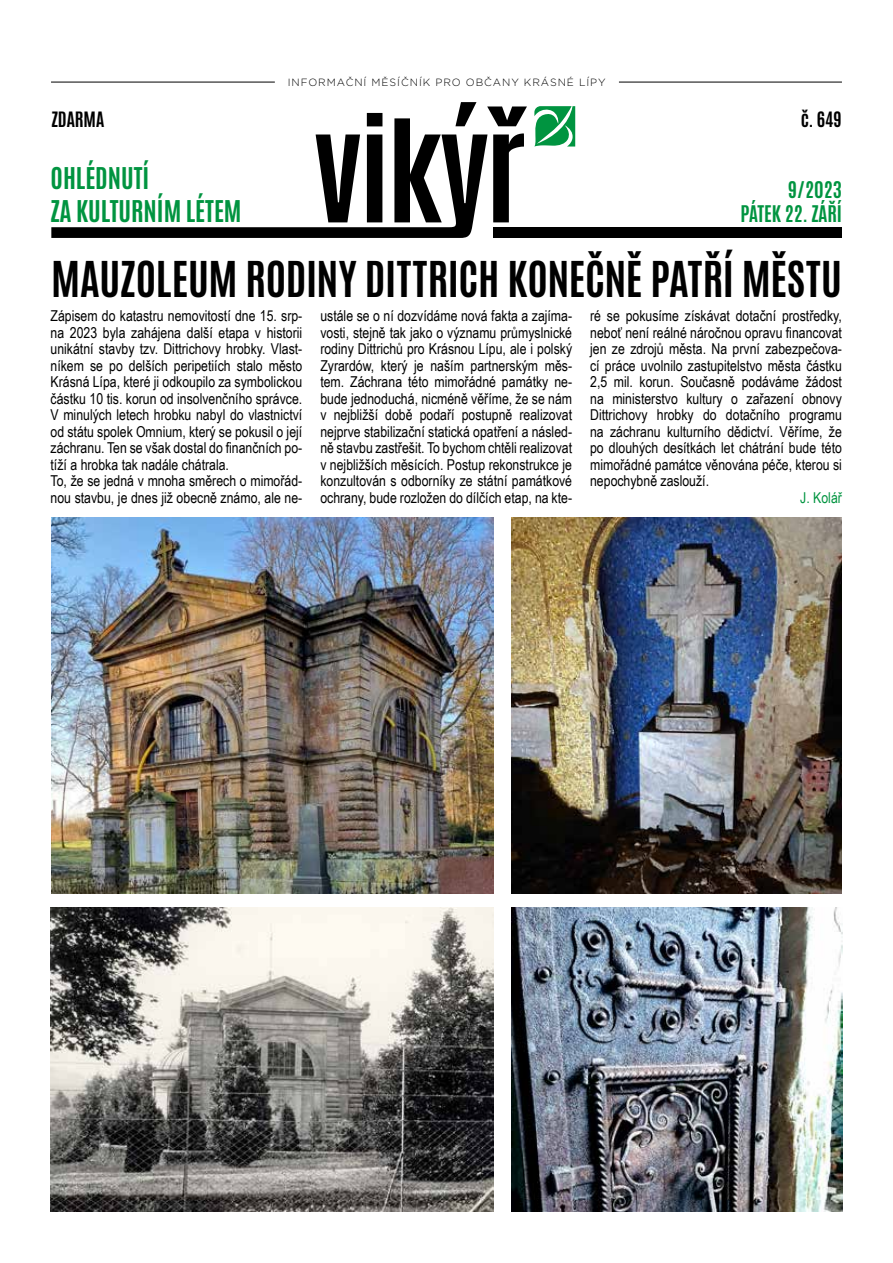
<style>
.page{position:relative;width:893px;height:1263px;background:#fff}
.page>*{position:absolute;margin:0;border:0;box-sizing:border-box;transform-origin:0 0}
.t1{font:42px "Antonio";letter-spacing:-.005em;color:#000}
.t2{font:25.5px/33px "Antonio";color:#009440}
.t3{font:19.5px/24px "Antonio";color:#009440;text-align:right}
.t4{font:18px "Antonio";color:#000}
.t5{font:15px/16.5px "Arial Narrow";color:#000;text-align:justify}
.t6{font:15px "Arial Narrow";color:#009440}
.t7{font:300 10.5px "Gotham Light CE";letter-spacing:.09em;color:#000}
</style>
<div class="page">
<hr style="left:51px;top:82px;width:224px;height:1px;background:#000">
<hr style="left:619px;top:82px;width:223px;height:1px;background:#000">
<svg style="left:534px;top:106px;width:41px;height:41px"></svg>
<svg style="left:51px;top:102px;width:476px;height:136px"></svg>
<div style="left:493px;top:227px;width:349px;height:11px;background:#000"></div>
<img style="left:512px;top:517px;width:330px;height:376px">
<img style="left:50px;top:908px;width:443px;height:304px">
<img style="left:51px;top:517px;width:442px;height:376px">
<img style="left:512px;top:908px;width:330px;height:304px">
<p class="t7" style="left:288px;top:76px;width:319px">INFORMAČNÍ MĚSÍČNÍK PRO OBČANY KRÁSNÉ LÍPY</p>
<p class="t4" style="left:51px;top:106px;width:54px">ZDARMA</p>
<p class="t4" style="left:801px;top:106px;width:43px">č. 649</p>
<h2 class="t2" style="left:51px;top:162px;width:193px">OHLÉDNUTÍ<br>ZA KULTURNÍM LÉTEM</h2>
<h3 class="t3" style="left:740px;top:178px;width:103px">9/2023<br>PÁTEK 22. ZÁŘÍ</h3>
<h1 class="t1" style="left:51px;top:249px;width:792px">MAUZOLEUM RODINY DITTRICH KONEČNĚ PATŘÍ MĚSTU</h1>
<p class="t5" style="left:51px;top:307px;width:253px;text-align:left">Zápisem do katastru nemovitostí dne 15. srp&shy;na 2023 byla zahájena další etapa v historii unikátní stavby tzv. Dittrichovy hrobky. Vlast&shy;níkem se po delších peripetiích stalo město Krásná Lípa, které ji odkoupilo za symbolickou částku 10 tis. korun od insolvenčního správce.<br>V minulých letech hrobku nabyl do vlastnictví od státu spolek Omnium, který se pokusil o její záchranu. Ten se však dostal do finančních po&shy;tíží a hrobka tak nadále chátrala.<br>To, že se jedná v mnoha směrech o mimořád&shy;nou stavbu, je dnes již obecně známo, ale ne-</p>
<p class="t5" style="left:320px;top:307px;width:253px">ustále se o ní dozvídáme nová fakta a zajíma&shy;vosti, stejně tak jako o významu průmyslnické rodiny Dittrichů pro Krásnou Lípu, ale i polský Zyrardów, který je naším partnerským měs&shy;tem. Záchrana této mimořádné památky ne&shy;bude jednoduchá, nicméně věříme, že se nám v nejbližší době podaří postupně realizovat nejprve stabilizační statická opatření a násled&shy;ně stavbu zastřešit. To bychom chtěli realizovat v nejbližších měsících. Postup rekonstrukce je konzultován s odborníky ze státní památkové ochrany, bude rozložen do dílčích etap, na kte-</p>
<p class="t5" style="left:590px;top:307px;width:253px">ré se pokusíme získávat dotační prostředky, neboť není reálné náročnou opravu financovat jen ze zdrojů města. Na první zabezpečova&shy;cí práce uvolnilo zastupitelstvo města částku 2,5 mil. korun. Současně podáváme žádost na ministerstvo kultury o zařazení obnovy Dittrichovy hrobky do dotačního programu na záchranu kulturního dědictví. Věříme, že po dlouhých desítkách let chátrání bude této mimořádné památce věnována péče, kterou si nepochybně zaslouží.</p>
<p class="t6" style="left:800px;top:486px;width:43px">J. Kolář</p>
</div>
